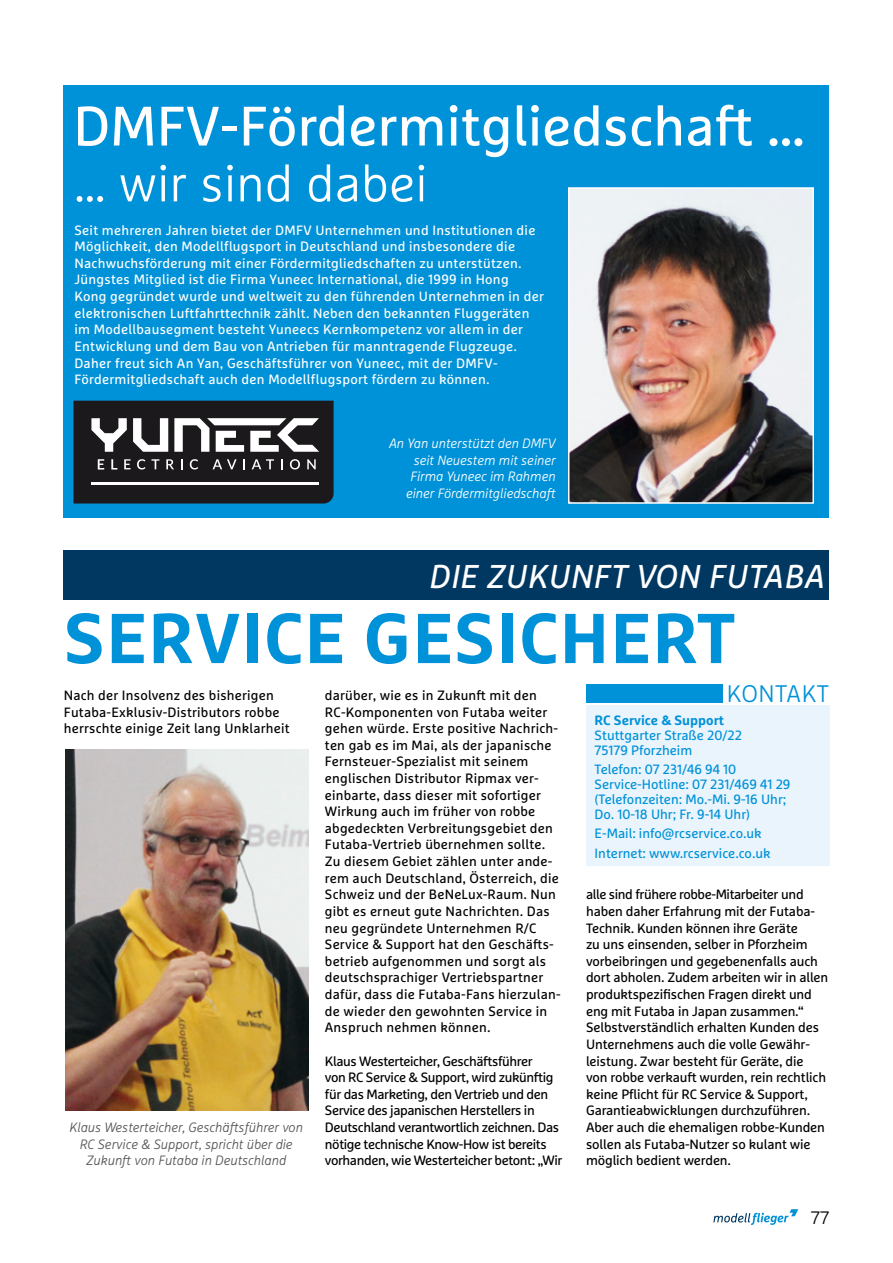
<style>
.page{position:relative;width:893px;height:1263px;background:#fff}
.page>*{position:absolute;margin:0;border:0;box-sizing:border-box;transform-origin:0 0}
.t1{font:700 70.5px "Marselis OT";letter-spacing:.02em;color:#0092d8}
.t2{font:55.5px "Marselis OT";color:#fff}
.t3{font:300 51px "Marselis OT";color:#fff}
.t4{font:italic 33px "Marselis OT";letter-spacing:.02em;color:#fff}
.t5{font:300 24px "Marselis OT";letter-spacing:.02em;color:#0092d8}
.t6{font:300 18px "Marselis OT";color:#000}
.t7{font:13.5px/16.6px "Marselis OT";letter-spacing:.015em;color:#000}
.t8{font:13.5px/16.6px "Marselis OT";letter-spacing:.02em;color:#fff}
.t9{font:13.5px/16.6px "Marselis OT";letter-spacing:-.01em;color:#000}
.t10{font:13.5px/16.6px "Marselis OT";letter-spacing:-.03em;color:#000}
.t11{font:13.5px/15px "Marselis OT";color:#0092d8}
.t12{font:italic 300 13.5px/16.5px "Marselis OT";color:#565655;text-align:center}
.t13{font:italic 300 13.5px/16.5px "Marselis OT";color:#fff;text-align:right}
.s1{font-weight:700}
</style>
<div class="page">
<div style="left:64px;top:550px;width:765px;height:50px;background:#003862"></div>
<div style="left:586px;top:706px;width:243px;height:160px;background:#eaf4fd"></div>
<div style="left:586px;top:685px;width:136px;height:18px;background:#0092d8"></div>
<img style="left:66px;top:750px;width:243px;height:361px">
<div style="left:64px;top:85px;width:765px;height:432px;background:#0092d8"></div>
<img style="left:571px;top:190px;width:240px;height:311px">
<div style="left:568px;top:187px;width:246px;height:317px;border:2px solid #fff"></div>
<svg style="left:73px;top:401px;width:261px;height:102px;background:#454447"></svg>
<svg style="left:713px;top:1209px;width:85px;height:16px"></svg>
<p class="t2" style="left:73px;top:92px;width:733px">DM FV-Fördermitgliedschaft …</p>
<p class="t3" style="left:73px;top:153px;width:356px">… wir sind dabei</p>
<p class="t8" style="left:74px;top:221px;width:471px">Seit mehreren Jahren bietet der DM FV U nternehmen und I nstitutionen die Möglichkeit, den Modellflugsport in Deutschland und insbesondere die Nachwuchsförderung mit einer Fördermitgliedschaften zu unterstützen.<br>Jüngstes Mitglied ist die Firma Yuneec I nternational, die 1999 in Hong Kong gegründet wurde und weltweit zu den führenden U nternehmen in der elektronischen Luftfahrttechnik zählt. Neben den bekannten Fluggeräten im Modellbausegment besteht Yuneecs Kernkompetenz vor allem in der Entwicklung und dem Bau von Antrieben für manntragende Flugzeuge.<br>Daher freut sich An Yan, Geschäftsführer von Yuneec, mit der DM FV-Fördermitgliedschaft auch den Modellflugsport fördern zu können.</p>
<p class="t13" style="left:389px;top:435px;width:169px">An Yan unterstützt den DMFV seit Neuestem mit seiner<br>Firma Yuneec im Rahmen einer Fördermitgliedschaft</p>
<p class="t4" style="left:430px;top:557px;width:397px">DIE ZUKUNFT VON FUTABA</p>
<p class="t1" style="left:64px;top:594px;width:672px">SERVICE GESICHERT</p>
<p class="t7" style="left:64px;top:687px;width:228px">Nach der I nsolvenz des bisherigen<br>Futaba-Exklusiv-Distributors robbe herrschte einige Zeit lang U nklarheit</p>
<p class="t7" style="left:325px;top:687px;width:237px">darüber, wie es in Zukunft mit den RC-Komponenten von Futaba weiter gehen würde. Erste positive Nachrich&shy;ten gab es im Mai, als der japanische Fernsteuer-Spezialist mit seinem englischen Distributor Ripmax ver&shy;einbarte, dass dieser mit sofortiger Wirkung auch im früher von robbe abgedeckten Verbreitungsgebiet den Futaba-Vertrieb übernehmen sollte.<br>Zu diesem Gebiet zählen unter ande&shy;rem auch Deutschland, Österreich, die Schweiz und der BeNeLux-Raum. N un gibt es erneut gute Nachrichten. Das neu gegründete U nternehmen R/C Service &amp; Support hat den Geschäfts&shy;betrieb aufgenommen und sorgt als deutschsprachiger Vertriebspartner dafür, dass die Futaba-Fans hierzulan&shy;de wieder den gewohnten Service in Anspruch nehmen können.</p>
<p class="t10" style="left:325px;top:1052px;width:239px">Klaus Westerteicher, Geschäftsführer<br>von RC Service &amp; Support, wird zukünftig für das Marketing, den Vertrieb und den Service des japanischen Herstellers in Deutschland verantwortlich zeichnen. Das nötige technische Know-How ist bereits vorhanden, wie -Westerteicher betont: „Wir</p>
<p class="t5" style="left:727px;top:679px;width:104px">Kontakt</p>
<p class="t11" style="left:595px;top:712px;width:149px"><span class="s1">RC SERVICE &amp; SUPPORT<br></span>Stuttgarter Straße 20/22<br>75179 Pforzheim</p>
<p class="t11" style="left:595px;top:762px;width:197px">Telefon: 07 231/46 94 10<br>Service-Hotline: 07 231/469 41 29 (Telefonzeiten: Mo.-Mi. 9-16 U hr;<br>Do. 10-18 U hr; Fr. 9-14 U hr)</p>
<p class="t11" style="left:595px;top:824px;width:177px;line-height:19.2px">E-Mail: info@rcservice.co.uk<br>I nternet: www.rcservice.co.uk</p>
<p class="t9" style="left:586px;top:886px;width:244px">alle sind frühere robbe-Mitarbeiter und haben daher Erfahrung mit der Futaba-Technik. Kunden können ihre Geräte<br>zu uns einsenden, selber in Pforzheim vorbeibringen und gegebenenfalls auch dort abholen. Zudem arbeiten wir in allen produktspezifischen Fragen direkt und eng mit Futaba in Japan zusammen.“ Selbstverständlich erhalten Kunden des U nternehmens auch die volle Gewähr&shy;leistung. Zwar besteht für Geräte, die von robbe verkauft wurden, rein rechtlich keine Pflicht für RC Service &amp; Support, Garantieabwicklungen durchzuführen.<br>Aber auch die ehemaligen robbe-Kunden sollen als Futaba-N utzer so kulant wie möglich bedient werden.</p>
<p class="t12" style="left:69px;top:1119px;width:235px">Klaus Westerteicher, Geschäftsführer von<br>RC Service &amp; Support, spricht über die<br>Zukunft von Futaba in Deutschland</p>
<p class="t6" style="left:811px;top:1207px;width:20px">77</p>
</div>
